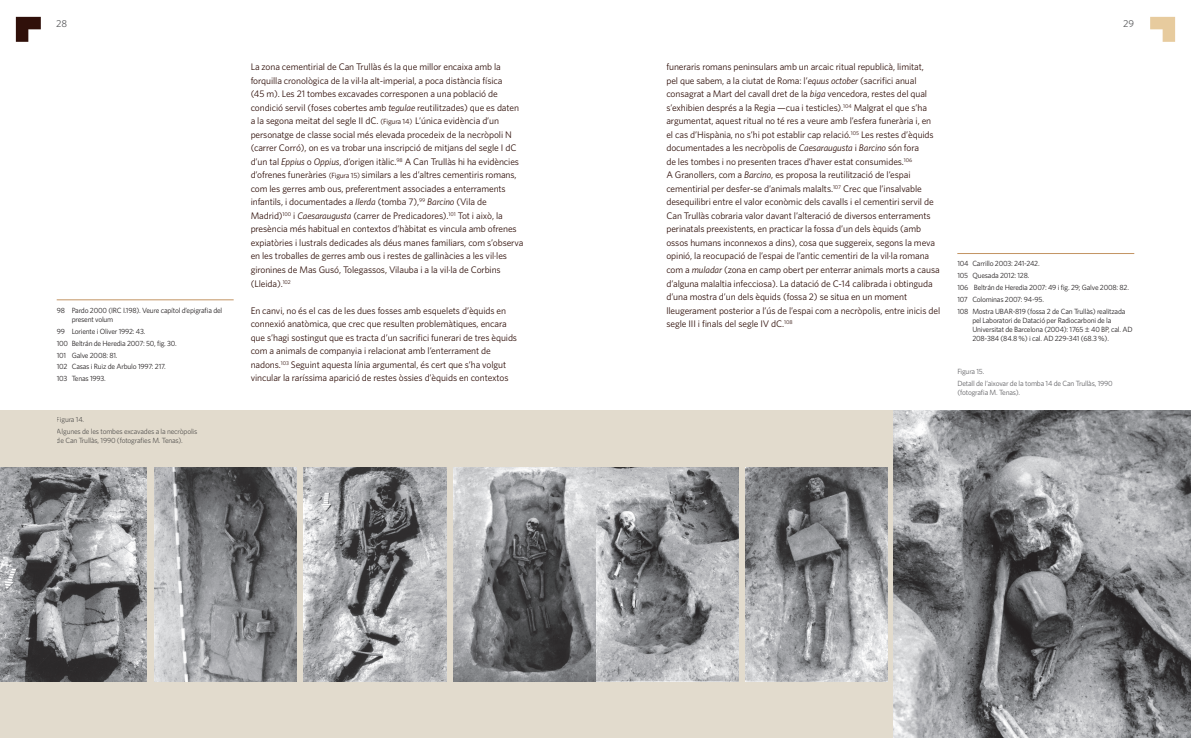
<style>
.page{position:relative;width:1191px;height:738px;background:#fff}
.page>*{position:absolute;margin:0;border:0;box-sizing:border-box;transform-origin:0 0}
.t1{font:10px "Whitney HTF";color:#57585a}
.t2{font:9.5px/13.5px "Whitney HTF";letter-spacing:-.01em;color:#30100a}
.t3{font:7.5px/11.8px "Whitney HTF";letter-spacing:-.025em;color:#231f20}
.t4{font:7.5px/11.8px "Whitney HTF";letter-spacing:-.025em;color:#636366}
.s1{font-style:italic}
.s2{font-size:7.5px}
.s3{font-family:"Abadi";font-weight:300;font-stretch:condensed}
</style>
<div class="page">
<svg style="left:1150px;top:17px;width:25px;height:25px"></svg>
<svg style="left:16px;top:17px;width:25px;height:25px"></svg>
<div style="left:0;top:410px;width:1191px;height:327px;background:#e2dbcd"></div>
<hr style="left:57px;top:299px;width:177px;height:1px;background:#c39463">
<hr style="left:957px;top:253px;width:177px;height:1px;background:#c39463">
<img style="left:0;top:467px;width:147px;height:213px">
<img style="left:304px;top:467px;width:142px;height:213px">
<img style="left:154px;top:467px;width:143px;height:213px">
<img style="left:453px;top:467px;width:285px;height:213px">
<img style="left:745px;top:467px;width:142px;height:213px">
<img style="left:893px;top:410px;width:298px;height:327px">
<p class="t1" style="left:56px;top:17px;width:13px">28</p>
<p class="t1" style="left:1123px;top:17px;width:13px">29</p>
<p class="t2" style="left:251px;top:60px;width:274px">La zona cementirial de Can Trullàs és la que millor encaixa amb la forquilla cronològica de la vil·la alt-imperial, a poca distància física<br>(45 m). Les 21 tombes excavades corresponen a una població de condició servil (foses cobertes amb <span class="s1">tegulae</span> reutilitzades) que es daten a la segona meitat del segle II dC. <span class="s2">(Figura 14)</span> L’única evidència d’un personatge de classe social més elevada procedeix de la necròpoli N (carrer Corró), on es va trobar una inscripció de mitjans del segle I dC d’un tal <span class="s1">Eppius</span> o <span class="s1">Oppius</span>, d’origen itàlic.<sup>98</sup> A Can Trullàs hi ha evidències d’ofrenes funeràries <span class="s2">(Figura 15)</span> similars a les d’altres cementiris romans, com les gerres amb ous, preferentment associades a enterraments infantils, i documentades a <span class="s1">Ilerda</span> (tomba 7),<sup>99</sup> <span class="s1">Barcino</span> (Vila de Madrid)<sup>100</sup> i <span class="s1">Caesaraugusta</span> (carrer de Predicadores).<sup>101</sup> Tot i això, la presència més habitual en contextos d’hàbitat es vincula amb ofrenes expiatòries i lustrals dedicades als déus manes familiars, com s’observa en les troballes de gerres amb ous i restes de gallinàcies a les vil·les gironines de Mas Gusó, Tolegassos, Vilauba i a la vil·la de Corbins (Lleida).<sup>102</sup></p>
<p class="t2" style="left:251px;top:303px;width:268px">En canvi, no és el cas de les dues fosses amb esquelets d’èquids en connexió anatòmica, que crec que resulten problemàtiques, encara que s’hagi sostingut que es tracta d’un sacrifici funerari de tres èquids com a animals de companyia i relacionat amb l’enterrament de nadons.<sup>103</sup> Seguint aquesta línia argumental, és cert que s’ha volgut vincular la raríssima aparició de restes òssies d’èquids en contextos</p>
<p class="t2" style="left:666px;top:60px;width:275px">funeraris romans peninsulars amb un arcaic ritual republicà, limitat,<br>pel que sabem, a la ciutat de Roma: l’<span class="s1">equus october</span> (sacrifici anual consagrat a Mart del cavall dret de la <span class="s1">biga</span> vencedora, restes del qual s’exhibien després a la Regia —cua i testicles).<sup>104</sup> Malgrat el que s’ha argumentat, aquest ritual no té res a veure amb l’esfera funerària i, en el cas d’Hispània, no s’hi pot establir cap relació.<sup>105</sup> Les restes d’èquids documentades a les necròpolis de <span class="s1">Caesaraugusta</span> i <span class="s1">Barcino</span> són fora<br>de les tombes i no presenten traces d’haver estat consumides.<sup>106<br></sup>A Granollers, com a <span class="s1">Barcino</span>, es proposa la reutilització de l’espai cementirial per desfer-se d’animals malalts.<sup>107</sup> Crec que l’insalvable desequilibri entre el valor econòmic dels cavalls i el cementiri servil de Can Trullàs cobraria valor davant l’alteració de diversos enterraments perinatals preexistents, en practicar la fossa d’un dels èquids (amb ossos humans inconnexos a dins), cosa que suggereix, segons la meva opinió, la reocupació de l’espai de l’antic cementiri de la vil·la romana com a <span class="s1">muladar</span> (zona en camp obert per enterrar animals morts a causa d’alguna malaltia infecciosa). La datació de C-14 calibrada i obtinguda d’una mostra d’un dels èquids (fossa 2) se situa en un moment lleugerament posterior a l’ús de l’espai com a necròpolis, entre inicis del segle III i finals del segle IV dC.<sup>108</sup></p>
<p class="t3" style="left:957px;top:257px;width:173px">104 Carrillo 2003: 241-242.<br>105 Quesada 2012: 128.<br>106 Beltrán de Heredia 2007: 49 i fig. 29; Galve 2008: 82.<br>107 Colominas 2007: 94-95.<br>108 Mostra UBAR-819 (fossa 2 de Can Trullàs) realitzada</p>
<p class="t3" style="left:972px;top:315px;width:162px;line-height:9px">pel Laboratori de Datació per Radiocarboni de la<br>Universitat de Barcelona (2004): 1765 <span class="s3">±</span> 40 BP, cal. AD<br>208-384 (84.8 %) i cal. AD 229-341 (68.3 %).</p>
<p class="t3" style="left:72px;top:305px;width:152px;line-height:9px;text-indent:-15px">98 Pardo 2000 (IRC I.198). Veure capítol d’epigrafia del present volum</p>
<p class="t3" style="left:57px;top:325px;width:122px">99 Loriente i Oliver 1992: 43.<br>100 Beltrán de Heredia 2007: 50, fig. 30.<br>101 Galve 2008: 81.<br>102 Casas i Ruiz de Arbulo 1997: 217.<br>103 Tenas 1993.</p>
<p class="t4" style="left:957px;top:365px;width:157px">Figura 15.<br>Detall de l’aixovar de la tomba 14 de Can Trullàs, 1990</p>
<p class="t4" style="left:957px;top:385px;width:64px">(fotografia M. Tenas).</p>
<p class="t4" style="left:57px;top:413px;width:142px">Figura 14.<br>Algunes de les tombes excavades a la necròpolis</p>
<p class="t4" style="left:57px;top:434px;width:128px">de Can Trullàs, 1990 (fotografies M. Tenas).</p>
</div>
